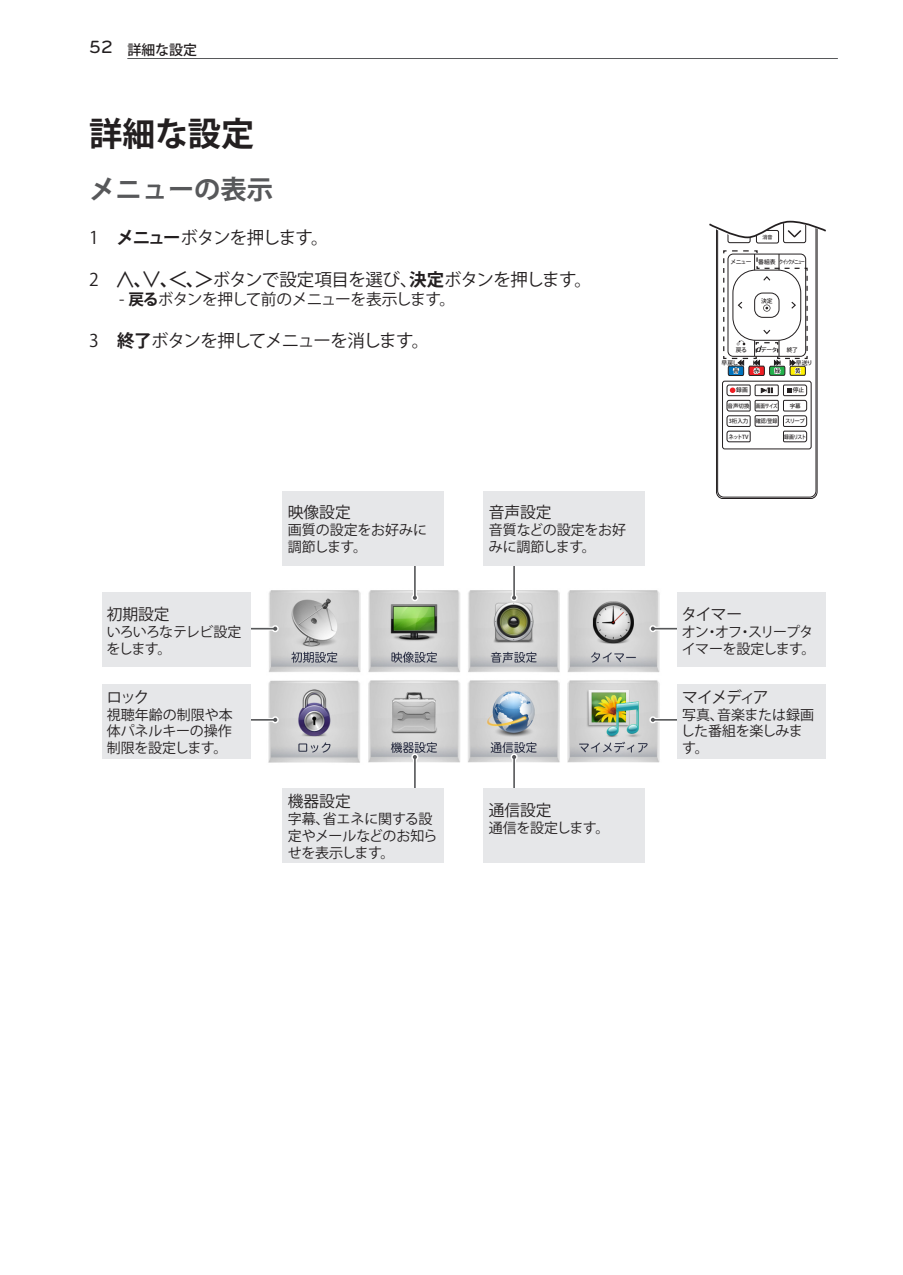
<style>
.page{position:relative;width:903px;height:1275px;background:#fff}
.page>*{position:absolute;margin:0;border:0;box-sizing:border-box;transform-origin:0 0}
.Capter__Kozuka_Gothi{font:700 33.25px "Koz Go Pro";letter-spacing:-.01em;color:#231f20}
.Capter__Kozuka_Gothi-2{font:700 26.25px "Koz Go Pro";color:#57585a}
.Kozuka_Gothic_R_10{font:17.5px "Koz Go Pro";letter-spacing:-.05em;color:#231f20}
.Kozuka_Gothic_R_10-2{font:17.5px "Koz Go Pro";letter-spacing:-.08em;color:#231f20}
.Kozuka_Gothic_R_9{font:15.75px "Koz Go Pro";letter-spacing:-.04em;color:#231f20}
.Kozuka_Gothic_R_8{font:14px/16.8px "Koz Go Pro";letter-spacing:-.02em;color:#231f20}
.Kozuka_Gothic_R_8-2{font:14px/16.8px "Koz Go Pro";letter-spacing:-.06em;color:#231f20}
.Kozuka_Gothic_R_8-3{font:14px/16.8px "Koz Go Pro";color:#231f20}
.Kozuka_Gothic_R_8-4{font:14px/16.8px "Koz Go Pro";letter-spacing:-.05em;color:#231f20}
.t1{font:500 14px "Koz Go Pro";letter-spacing:-.005em;color:#231f20}
.t2{font:500 5.77px "Koz Go Pro";letter-spacing:-.08em;color:#231f20}
.t3{font:500 5.77px "Koz Go Pro";letter-spacing:-.195em;color:#231f20}
.t4{font:500 5.6px "Koz Go Pro";letter-spacing:-.01em;color:#231f20}
.t5{font:500 5.6px "Koz Go Pro";letter-spacing:-.01em;color:#231f20;scale:.9 1}
.t6{font:500 5.6px "Koz Go Pro";letter-spacing:-.01em;color:#231f20;scale:.89 1}
.t7{font:500 5.08px "Koz Go Pro";color:#231f20}
.s1{font-family:"Bryant LG";font-size:18.38px}
.s2{font-weight:700}
</style>
<div class="page">
<hr style="left:127px;top:58px;width:711px;height:1px;background:#57585a">
<svg style="left:709px;top:220px;width:117px;height:279px"></svg>
<img style="left:268px;top:590px;width:392px;height:173px">
<svg style="left:251px;top:627px;width:22px;height:4px"></svg>
<div style="left:272px;top:625px;width:7px;height:7px;border:3px solid #fff;border-radius:50%"></div>
<hr style="left:237px;top:628px;width:37px;height:1px;background:#57585a">
<svg style="left:273px;top:627px;width:4px;height:4px"></svg>
<svg style="left:655px;top:627px;width:22px;height:4px"></svg>
<div style="left:649px;top:625px;width:7px;height:7px;border:3px solid #fff;border-radius:50%"></div>
<hr style="left:654px;top:628px;width:36px;height:1px;background:#57585a">
<svg style="left:651px;top:627px;width:4px;height:4px"></svg>
<hr style="left:238px;top:718px;width:36px;height:4px;background:#fff">
<div style="left:272px;top:716px;width:7px;height:7px;border:3px solid #fff;border-radius:50%"></div>
<hr style="left:237px;top:719px;width:37px;height:2px;background:#57585a">
<svg style="left:273px;top:718px;width:4px;height:4px"></svg>
<hr style="left:413px;top:758px;width:4px;height:36px;background:#fff">
<div style="left:411px;top:753px;width:7px;height:7px;border:3px solid #fff;border-radius:50%"></div>
<hr style="left:414px;top:758px;width:2px;height:37px;background:#57585a">
<svg style="left:413px;top:755px;width:4px;height:4px"></svg>
<hr style="left:512px;top:758px;width:4px;height:36px;background:#fff">
<div style="left:511px;top:753px;width:7px;height:7px;border:3px solid #fff;border-radius:50%"></div>
<hr style="left:513px;top:758px;width:2px;height:37px;background:#57585a">
<svg style="left:512px;top:755px;width:4px;height:4px"></svg>
<hr style="left:512px;top:560px;width:4px;height:37px;background:#fff">
<div style="left:511px;top:594px;width:7px;height:7px;border:3px solid #fff;border-radius:50%"></div>
<hr style="left:513px;top:560px;width:2px;height:37px;background:#57585a">
<svg style="left:512px;top:596px;width:4px;height:4px"></svg>
<hr style="left:413px;top:560px;width:4px;height:37px;background:#fff">
<div style="left:411px;top:594px;width:7px;height:7px;border:3px solid #fff;border-radius:50%"></div>
<hr style="left:414px;top:560px;width:2px;height:37px;background:#57585a">
<svg style="left:413px;top:596px;width:4px;height:4px"></svg>
<hr style="left:654px;top:718px;width:36px;height:4px;background:#fff">
<div style="left:649px;top:716px;width:7px;height:7px;border:3px solid #fff;border-radius:50%"></div>
<hr style="left:654px;top:719px;width:36px;height:2px;background:#57585a">
<svg style="left:651px;top:718px;width:4px;height:4px"></svg>
<div style="left:102px;top:593px;width:149px;height:74px;background:#e6e7e9"></div>
<div style="left:283px;top:491px;width:161px;height:75px;background:#e6e7e9"></div>
<div style="left:283px;top:788px;width:161px;height:75px;background:#e6e7e9"></div>
<div style="left:484px;top:491px;width:161px;height:75px;background:#e6e7e9"></div>
<div style="left:484px;top:788px;width:161px;height:75px;background:#e6e7e9"></div>
<div style="left:677px;top:593px;width:149px;height:74px;background:#e6e7e9"></div>
<div style="left:102px;top:684px;width:149px;height:74px;background:#e6e7e9"></div>
<div style="left:677px;top:684px;width:149px;height:74px;background:#e6e7e9"></div>
<p class="t1" style="left:89px;top:41px;width:109px"><span class="s1">52</span> 詳細な設定</p>
<p class="Capter__Kozuka_Gothi" style="left:89px;top:112px;width:166px">詳細な設定</p>
<p class="Capter__Kozuka_Gothi-2" style="left:89px;top:172px;width:185px">メニューの表示</p>
<p class="Kozuka_Gothic_R_10" style="left:89px;top:227px;width:241px">1 <span class="s2">メニュー</span>ボタンを押します。</p>
<p class="Kozuka_Gothic_R_10" style="left:89px;top:269px;width:504px">2 <span class="s2">︿、﹀、︿、﹀</span>ボタンで設定項目を選び、<span class="s2">決定</span>ボタンを押します。</p>
<p class="Kozuka_Gothic_R_9" style="left:119px;top:289px;width:338px">- <span class="s2">戻る</span>ボタンを押して前のメニューを表示します。</p>
<p class="Kozuka_Gothic_R_10-2" style="left:89px;top:330px;width:341px">3 <span class="s2">終了</span>ボタンを押してメニューを消します。</p>
<p class="Kozuka_Gothic_R_9" style="left:107px;top:604px;width:64px">初期設定</p>
<p class="Kozuka_Gothic_R_8-4" style="left:106px;top:624px;width:137px">いろいろなテレビ設定をします。</p>
<p class="Kozuka_Gothic_R_9" style="left:106px;top:687px;width:45px">ロック</p>
<p class="Kozuka_Gothic_R_8" style="left:107px;top:706px;width:127px;text-align:justify">視聴年齢の制限や本体パネルキーの操作制限を設定します。</p>
<p class="Kozuka_Gothic_R_9" style="left:288px;top:502px;width:64px">映像設定</p>
<p class="Kozuka_Gothic_R_8-3" style="left:288px;top:522px;width:141px">画質の設定をお好みに調節します。</p>
<p class="Kozuka_Gothic_R_9" style="left:288px;top:791px;width:64px">機器設定</p>
<p class="Kozuka_Gothic_R_8" style="left:288px;top:811px;width:151px">字幕、省エネに関する設定やメールなどのお知らせを表示します。</p>
<p class="Kozuka_Gothic_R_9" style="left:489px;top:502px;width:64px">音声設定</p>
<p class="Kozuka_Gothic_R_8" style="left:489px;top:522px;width:139px">音質などの設定をお好みに調節します。</p>
<p class="Kozuka_Gothic_R_9" style="left:489px;top:800px;width:64px">通信設定</p>
<p class="Kozuka_Gothic_R_8" style="left:489px;top:819px;width:122px">通信を設定します。</p>
<p class="t7" style="left:762px;top:234px;width:12px">消音</p>
<p class="t3" style="left:730px;top:258px;width:76px">メニュー 番組表 クイックメニュー</p>
<p class="t2" style="left:761px;top:297px;width:13px">決定</p>
<p class="t2" style="left:761px;top:346px;width:18px">データ</p>
<p class="t2" style="left:787px;top:346px;width:13px">終了</p>
<p class="t2" style="left:736px;top:346px;width:13px">戻る</p>
<p class="t2" style="left:721px;top:359px;width:18px">早戻し</p>
<p class="t2" style="left:796px;top:359px;width:18px">早送り</p>
<p class="t2" style="left:736px;top:386px;width:13px">録画</p>
<p class="t4" style="left:727px;top:402px;width:52px">音声切換 画面サイズ</p>
<p class="t4" style="left:790px;top:402px;width:13px">字幕</p>
<p class="t4" style="left:729px;top:418px;width:21px">3桁入力</p>
<p class="t5" style="left:756px;top:418px;width:26px">確認/登録</p>
<p class="t4" style="left:785px;top:418px;width:22px">スリープ</p>
<p class="t4" style="left:728px;top:433px;width:22px">ネットTV</p>
<p class="t6" style="left:784px;top:433px;width:26px">録画リスト</p>
<p class="t2" style="left:793px;top:386px;width:13px">停止</p>
<p class="Kozuka_Gothic_R_9" style="left:681px;top:604px;width:62px">タイマー</p>
<p class="Kozuka_Gothic_R_8-2" style="left:682px;top:624px;width:135px">オン・オフ・スリープタイマーを設定します。</p>
<p class="Kozuka_Gothic_R_9" style="left:682px;top:687px;width:88px">マイメディア</p>
<p class="Kozuka_Gothic_R_8" style="left:681px;top:706px;width:135px">写真、音楽または録画した番組を楽しみます。</p>
</div>
